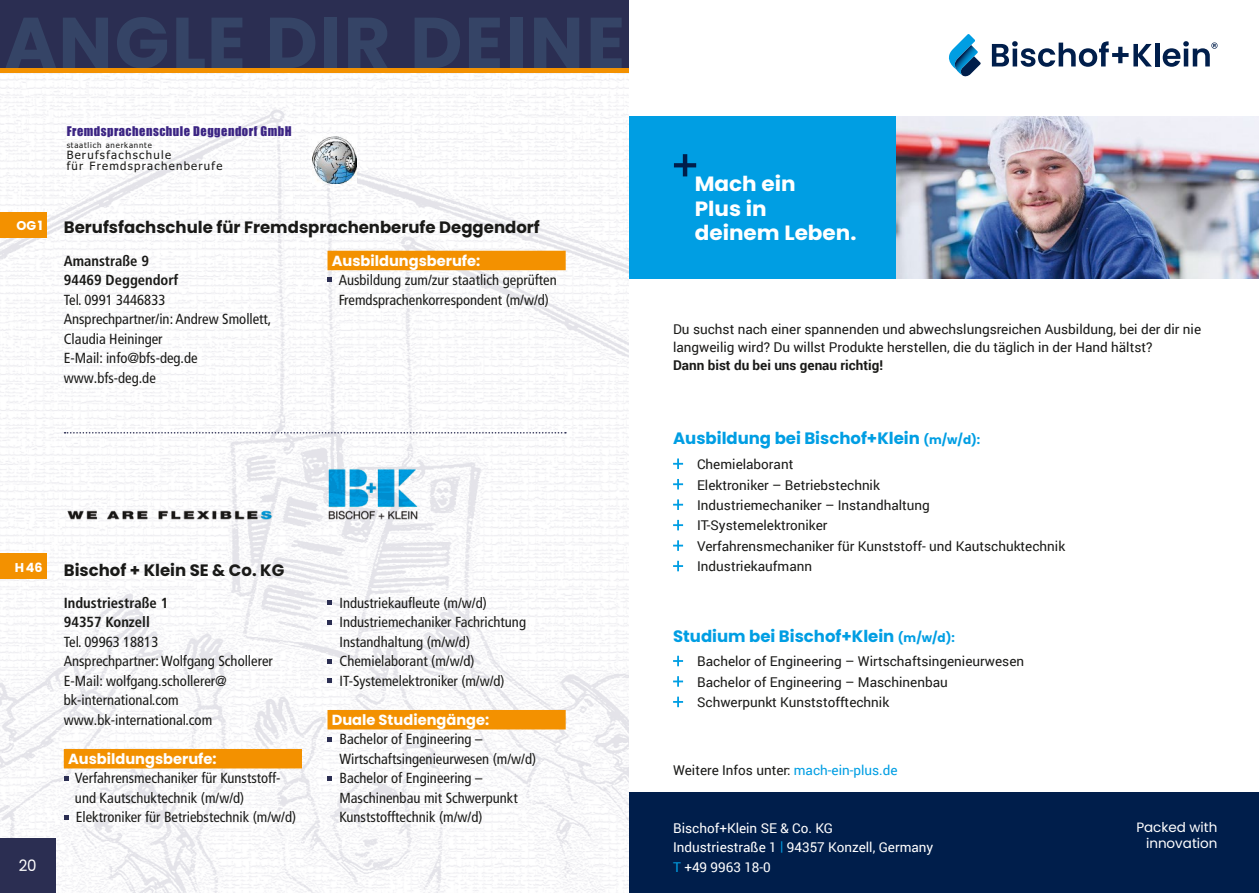
<style>
.page{position:relative;width:1259px;height:893px;background:#fff}
.page>*{position:absolute;margin:0;border:0;box-sizing:border-box;transform-origin:0 0}
.t1{font:700 20.7px/24.8px "Poppins";color:#fff;scale:1.05 1}
.t2{font:700 16.5px "Poppins";color:#1a1a18}
.t3{font:700 16.5px "Poppins";color:#009ee3}
.t4{font:15.75px "Poppins";color:#fff;scale:.95 1}
.t5{font:condensed 14.7px/19.5px "Frutiger LT Pro";color:#1a1a18}
.t6{font:700 condensed 14.7px/19.5px "Frutiger LT Pro";color:#1a1a18}
.t7{font:700 14.7px "Poppins";color:#fff}
.t8{font:13.5px/20.4px "Roboto";color:#1a1a18}
.t9{font:13.5px/19.5px "Roboto";color:#fff}
.t10{font:700 13.5px "Roboto";color:#1a1a18}
.t11{font:13.5px/16.2px "Poppins";color:#fff;text-align:right}
.t12{font:700 12.75px "Poppins";letter-spacing:.06em;color:#fff}
.t13{font:12.3px "Impact";letter-spacing:.04em;color:#3b2483}
.t14{font:11.4px/11.2px "Tahoma";letter-spacing:.11em;color:#1a1a18}
.t15{font:7.8px "Tahoma";letter-spacing:.105em;color:#1a1a18}
.s1{font-size:12px}
.s2{color:#009ee3}
</style>
<div class="page">
<img style="left:0;top:72px;width:629px;height:821px">
<div style="left:0;top:0;width:629px;height:72px;background:#2b2e52"></div>
<div style="left:0;top:838px;width:55px;height:55px;background:#2b2e52"></div>
<hr style="left:0;top:68px;width:629px;height:4px;background:#f39100">
<svg style="left:65px;top:432px;width:501px;height:2px"></svg>
<img style="left:64px;top:469px;width:357px;height:51px">
<div style="left:64px;top:749px;width:238px;height:19px;background:#f39100"></div>
<svg style="left:64px;top:776px;width:4px;height:4px"></svg>
<svg style="left:64px;top:815px;width:4px;height:4px"></svg>
<div style="left:327px;top:710px;width:239px;height:19px;background:#f39100"></div>
<svg style="left:327px;top:600px;width:5px;height:5px"></svg>
<svg style="left:327px;top:620px;width:5px;height:4px"></svg>
<svg style="left:327px;top:659px;width:5px;height:4px"></svg>
<svg style="left:327px;top:678px;width:5px;height:5px"></svg>
<svg style="left:327px;top:737px;width:5px;height:4px"></svg>
<svg style="left:327px;top:776px;width:5px;height:4px"></svg>
<div style="left:0;top:554px;width:47px;height:25px;background:#f39100"></div>
<div style="left:327px;top:251px;width:239px;height:19px;background:#f39100"></div>
<svg style="left:327px;top:277px;width:5px;height:5px"></svg>
<div style="left:0;top:212px;width:47px;height:25px;background:#f39100"></div>
<img style="left:313px;top:137px;width:44px;height:47px">
<div style="left:629px;top:792px;width:630px;height:101px;background:#001e4b"></div>
<svg style="left:673px;top:458px;width:10px;height:11px"></svg>
<svg style="left:673px;top:479px;width:10px;height:10px"></svg>
<svg style="left:673px;top:499px;width:10px;height:11px"></svg>
<svg style="left:673px;top:520px;width:10px;height:10px"></svg>
<svg style="left:673px;top:540px;width:10px;height:11px"></svg>
<svg style="left:673px;top:561px;width:10px;height:10px"></svg>
<svg style="left:673px;top:656px;width:10px;height:10px"></svg>
<svg style="left:673px;top:676px;width:10px;height:11px"></svg>
<svg style="left:673px;top:697px;width:10px;height:10px"></svg>
<img style="left:896px;top:116px;width:363px;height:163px">
<div style="left:629px;top:116px;width:267px;height:163px;background:#009ee3"></div>
<svg style="left:674px;top:154px;width:22px;height:22px"></svg>
<svg style="left:992px;top:41px;width:160px;height:26px"></svg>
<hr style="left:1155px;top:43px;width:4px;height:23px;background:#001e4b">
<svg style="left:1162px;top:41px;width:55px;height:26px"></svg>
<svg style="left:949px;top:34px;width:31px;height:43px"></svg>
<p class="t12" style="left:16px;top:218px;width:28px">OG1</p>
<p class="t13" style="left:67px;top:122px;width:226px">Fremdsprachenschule Deggendorf GmbH</p>
<p class="t15" style="left:67px;top:140px;width:87px">staatlich anerkannte</p>
<p class="t14" style="left:67px;top:150px;width:157px">Berufsfachschule<br>für Fremdsprachenberufe</p>
<p class="t2" style="left:64px;top:218px;width:477px">Berufsfachschule für Fremdsprachenberufe Deggendorf</p>
<p class="t6" style="left:64px;top:251px;width:116px">Amanstraße 9<br>94469 Deggendorf</p>
<p class="t5" style="left:64px;top:290px;width:209px">Tel. 0991 3446833<br>Ansprechpartner/in: Andrew Smollett,<br>Claudia Heininger<br>E-Mail: info@bfs-deg.de www.bfs-deg.de</p>
<p class="t7" style="left:332px;top:252px;width:150px">Ausbildungsberufe:</p>
<p class="t5" style="left:339px;top:270px;width:219px">Ausbildung zum/zur staatlich geprüften<br>Fremdsprachenkorrespondent (m/w/d)</p>
<p class="t12" style="left:15px;top:560px;width:29px">H46</p>
<p class="t4" style="left:19px;top:857px;width:20px">20</p>
<p class="t2" style="left:64px;top:560px;width:222px">Bischof + Klein SE &amp; Co. KG</p>
<p class="t6" style="left:64px;top:593px;width:106px">Industriestraße 1<br>94357 Konzell</p>
<p class="t5" style="left:64px;top:632px;width:211px">Tel. 09963 18813<br>Ansprechpartner: Wolfgang Schollerer<br>E-Mail: wolfgang.schollerer@ bk-international.com www.bk-international.com</p>
<p class="t7" style="left:68px;top:750px;width:150px">Ausbildungsberufe:</p>
<p class="t5" style="left:75px;top:769px;width:223px">Verfahrensmechaniker für Kunststoff&shy;und Kautschuktechnik (m/w/d)<br>Elektroniker für Betriebstechnik (m/w/d)</p>
<p class="t5" style="left:339px;top:593px;width:188px">Industriekaufleute (m/w/d)<br>Industriemechaniker Fachrichtung<br>Instandhaltung (m/w/d)<br>Chemielaborant (m/w/d)<br>IT-Systemelektroniker (m/w/d)</p>
<p class="t7" style="left:332px;top:711px;width:159px">Duale Studiengänge:</p>
<p class="t5" style="left:339px;top:730px;width:198px">Bachelor of Engineering –<br>Wirtschaftsingenieurwesen (m/w/d)<br>Bachelor of Engineering –<br>Maschinenbau mit Schwerpunkt<br>Kunststofftechnik (m/w/d)</p>
<h1 class="t1" style="left:695px;top:171px;width:156px">Mach ein<br>Plus in deinem Leben.</h1>
<p class="t8" style="left:673px;top:319px;width:529px;line-height:18px">Du suchst nach einer spannenden und abwechslungsreichen Ausbildung, bei der dir nie langweilig wird? Du willst Produkte herstellen, die du täglich in der Hand hältst?</p>
<p class="t10" style="left:673px;top:355px;width:211px">Dann bist du bei uns genau richtig!</p>
<p class="t3" style="left:673px;top:429px;width:309px">Ausbildung bei Bischof+Klein <span class="s1">(m/w/d):</span></p>
<p class="t8" style="left:697px;top:453px;width:370px">Chemielaborant<br>Elektroniker – Betriebstechnik<br>Industriemechaniker – Instandhaltung<br>IT-Systemelektroniker<br>Verfahrensmechaniker für Kunststoff- und Kautschuktechnik<br>Industriekaufmann</p>
<p class="t3" style="left:673px;top:626px;width:283px">Studium bei Bischof+Klein <span class="s1">(m/w/d):</span></p>
<p class="t8" style="left:697px;top:651px;width:328px">Bachelor of Engineering – Wirtschaftsingenieurwesen<br>Bachelor of Engineering – Maschinenbau<br>Schwerpunkt Kunststofftechnik</p>
<p class="t8" style="left:673px;top:760px;width:226px">Weitere Infos unter: <span class="s2">mach-ein-plus.de</span></p>
<p class="t9" style="left:673px;top:818px;width:262px">Bischof+Klein SE &amp; Co. KG<br>Industriestraße 1 <span class="s2">|</span> 94357 Konzell, Germany<br><span class="s2">T</span> +49 9963 18-0</p>
<p class="t11" style="left:1136px;top:819px;width:83px">Packed with innovation</p>
</div>
